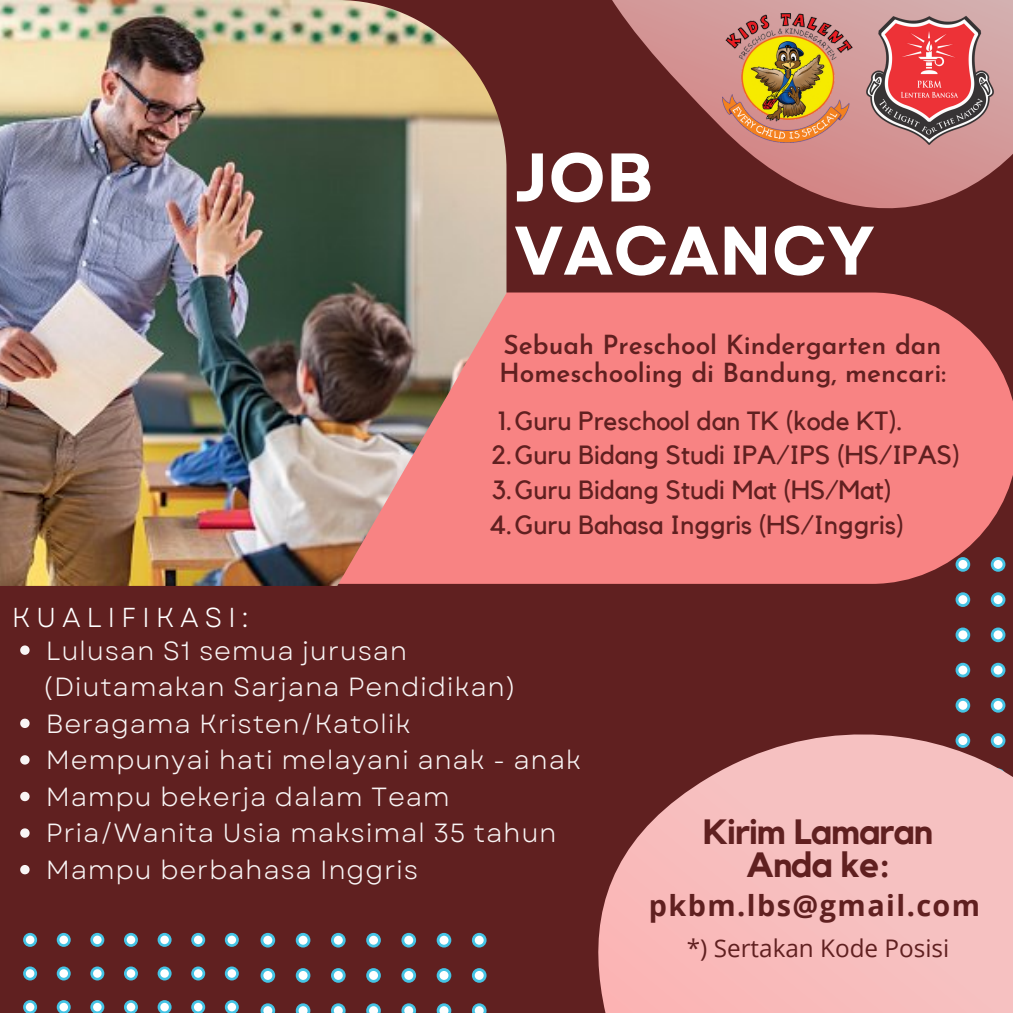
<style>
.page{position:relative;width:1013px;height:1013px;background:#fff}
.page>*{position:absolute;margin:0;border:0;box-sizing:border-box;transform-origin:0 0}
.t1{font:700 68.62px/73.1px "Garet";color:#fff}
.t2{font:700 35px/33.9px "Kollektif";letter-spacing:-.02em;color:#602020;text-align:center}
.t3{font:700 28.75px "Open Sans";letter-spacing:.05em;color:#602020}
.t4{font:27.38px "Garet";letter-spacing:.21em;color:#fff}
.t5{font:26.25px "Garet";letter-spacing:.025em;color:#f9f5f5}
.t6{font:26.25px "Kollektif";color:#602020}
.t7{font:600 26.25px/27.2px "Josefin Sans";color:#602020}
.t8{font:24.25px "Open Sans";color:#602020}
</style>
<div class="page">
<div style="left:0;top:0;width:1012px;height:1012px;background:#602020"></div>
<div style="left:506px;top:292px;width:506px;height:253px;background:#f88383"></div>
<img style="left:0;top:0;width:506px;height:585px">
<svg style="left:23px;top:932px;width:216px;height:80px"></svg>
<svg style="left:484px;top:0;width:528px;height:266px"></svg>
<svg style="left:374px;top:545px;width:638px;height:467px"></svg>
<svg style="left:260px;top:932px;width:226px;height:80px"></svg>
<img style="left:863px;top:14px;width:133px;height:133px">
<img style="left:722px;top:14px;width:130px;height:128px">
<svg style="left:20px;top:645px;width:10px;height:10px"></svg>
<svg style="left:20px;top:718px;width:10px;height:10px"></svg>
<svg style="left:20px;top:755px;width:10px;height:9px"></svg>
<svg style="left:20px;top:791px;width:10px;height:10px"></svg>
<svg style="left:20px;top:828px;width:10px;height:9px"></svg>
<svg style="left:20px;top:865px;width:10px;height:9px"></svg>
<p class="t1" style="left:514px;top:141px;width:362px">JOB<br>VACANCY</p>
<p class="t7" style="left:499px;top:334px;width:448px">Sebuah Preschool Kindergarten dan<br>Homeschooling di Bandung, mencari:</p>
<p class="t4" style="left:12px;top:597px;width:238px">KUALIFIKASI:</p>
<p class="t5" style="left:46px;top:631px;width:363px">Lulusan S1 semua jurusan</p>
<p class="t6" style="left:498px;top:408px;width:406px">1.Guru Preschool dan TK (kode KT).</p>
<p class="t6" style="left:491px;top:443px;width:470px">2.Guru Bidang Studi IPA/IPS (HS/IPAS)</p>
<p class="t6" style="left:492px;top:478px;width:401px">3.Guru Bidang Studi Mat (HS/Mat)</p>
<p class="t6" style="left:489px;top:512px;width:416px">4.Guru Bahasa Inggris (HS/Inggris)</p>
<p class="t5" style="left:43px;top:668px;width:475px">(Diutamakan Sarjana Pendidikan)</p>
<p class="t5" style="left:46px;top:704px;width:366px">Beragama Kristen/Katolik</p>
<p class="t5" style="left:46px;top:741px;width:536px">Mempunyai hati melayani anak - anak</p>
<p class="t5" style="left:46px;top:777px;width:405px">Mampu bekerja dalam Team</p>
<p class="t5" style="left:46px;top:814px;width:512px">Pria/Wanita Usia maksimal 35 tahun</p>
<p class="t5" style="left:46px;top:851px;width:374px">Mampu berbahasa Inggris</p>
<p class="t2" style="left:703px;top:815px;width:231px">Kirim Lamaran<br>Anda ke:</p>
<p class="t3" style="left:649px;top:885px;width:333px">pkbm.lbs@gmail.com</p>
<p class="t8" style="left:686px;top:930px;width:264px">*) Sertakan Kode Posisi</p>
</div>
